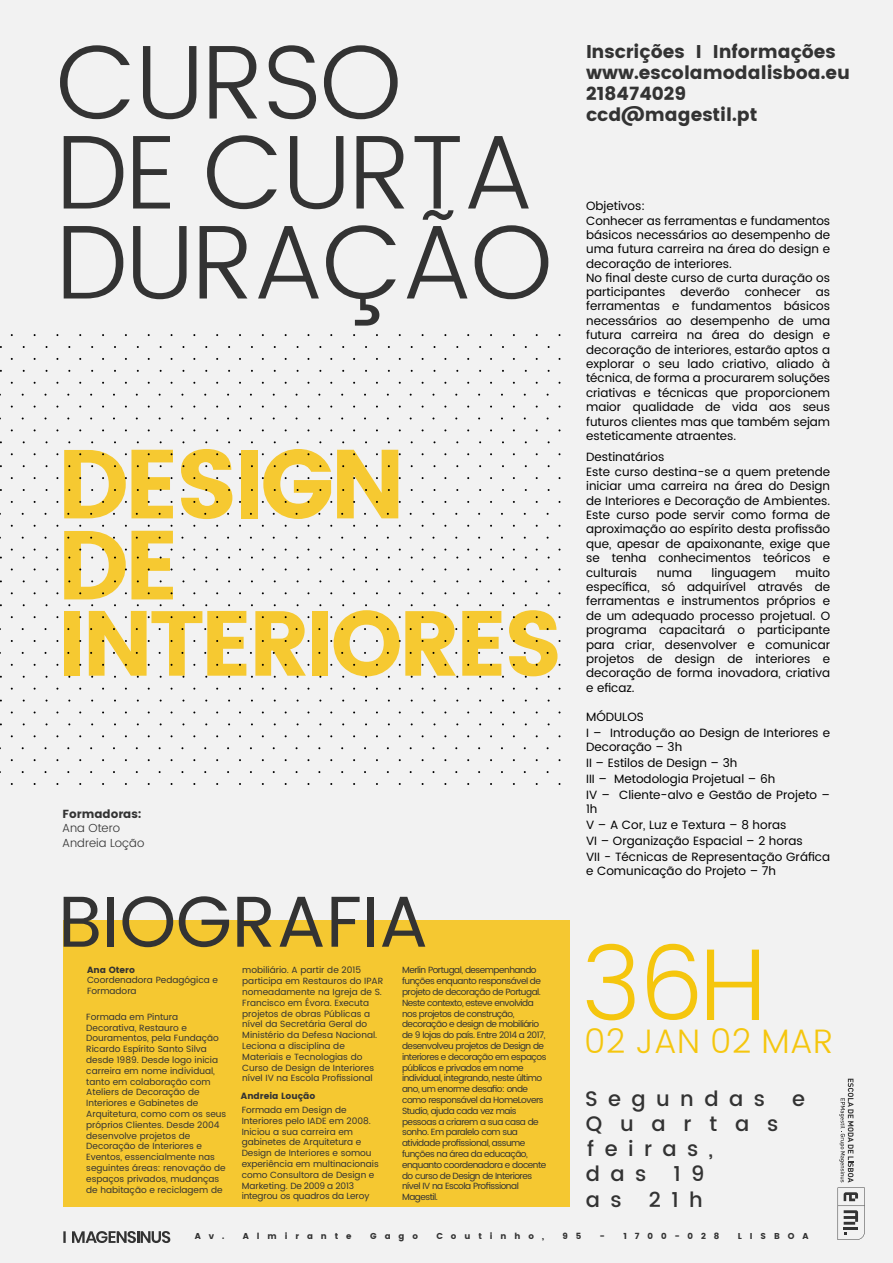
<style>
.page{position:relative;width:893px;height:1263px;background:#f2f2f2}
.page>*{position:absolute;margin:0;border:0;box-sizing:border-box;transform-origin:0 0}
.t1{font:300 105px/90px "Poppins";letter-spacing:-.025em;color:#333}
.t2{font:300 102px "Poppins";color:#f5c60e}
.t3{font:700 97.5px/81px "Poppins";letter-spacing:-.05em;color:#f6c931}
.t4{font:700 91.95px "Poppins";letter-spacing:-.05em;color:#f6c931}
.t5{font:72px "Poppins";color:#333}
.t6{font:300 33.9px "Poppins";color:#f5c60e}
.t7{font:500 21px/25.2px "Poppins";letter-spacing:.495em;color:#333}
.t8{font:700 18.45px/21px "Poppins";color:#333}
.t9{font:12px/14.4px "Poppins";color:#000}
.t10{font:300 11.7px/14.1px "Poppins";color:#333}
.t11{font:700 11.7px "Poppins";color:#333}
.t12{font:9px/10.8px "Poppins";color:#333}
.t13{font:9px/10.8px "Poppins";letter-spacing:-.05em;color:#333}
.t14{font:700 9px "Poppins";color:#333}
.t15{font:700 8.55px "Poppins";letter-spacing:.93em;color:#333}
</style>
<div class="page">
<div style="left:64px;top:921px;width:505px;height:286px;background:#f5c831"></div>
<svg style="left:63px;top:1231px;width:3px;height:12px"></svg>
<svg style="left:72px;top:1231px;width:44px;height:12px"></svg>
<svg style="left:117px;top:1231px;width:44px;height:12px"></svg>
<svg style="left:162px;top:1231px;width:8px;height:12px"></svg>
<svg style="left:837px;top:1079px;width:28px;height:161px"></svg>
<h1 class="t1" style="left:56px;top:41px;width:498px">CURSO<br>DE CURTA<br>DURAÇÃO</h1>
<h3 class="t3" style="left:57px;top:444px;width:350px">DESIGN<br>DE</h3>
<h3 class="t4" style="left:57px;top:590px;width:508px">INTERIORES</h3>
<p class="t11" style="left:62px;top:807px;width:81px">Formadoras:</p>
<p class="t10" style="left:62px;top:822px;width:84px">Ana Otero<br>Andreia Loção</p>
<h3 class="t5" style="left:58px;top:869px;width:372px">BIOGRAFIA</h3>
<p class="t14" style="left:87px;top:964px;width:49px">Ana Otero</p>
<p class="t12" style="left:87px;top:975px;width:132px">Coordenadora Pedagógica e<br>Formadora</p>
<p class="t12" style="left:86px;top:1012px;width:142px">Formada em Pintura<br>Decorativa, Restauro e<br>Douramentos, pela Fundação<br>Ricardo Espírito Santo Silva desde 1989. Desde logo inicia carreira em nome individual, tanto em colaboração com<br>Ateliers de Decoração de<br>Interiores e Gabinetes de<br>Arquitetura, como com os seus próprios Clientes. Desde 2004 desenvolve projetos de<br>Decoração de Interiores e<br>Eventos, essencialmente nas seguintes áreas: renovação de espaços privados, mudanças de habitação e reciclagem de</p>
<p class="t12" style="left:242px;top:965px;width:143px">mobiliário. A partir de 2015 participa em Restauros do IPAR nomeadamente na Igreja de S.<br>Francisco em Évora. Executa projetos de obras Públicas a nível da Secretária Geral do<br>Ministério da Defesa Nacional.<br>Leciona a disciplina de<br>Materiais e Tecnologias do<br>Curso de Design de Interiores nível IV na Escola Profissional</p>
<p class="t13" style="left:402px;top:965px;width:146px">Merlin Portugal, desempenhando funções enquanto responsável de projeto de decoração de Portugal.<br>Neste contexto, esteve envolvida nos projetos de construção, decoração e design de mobiliário de 9 lojas do país. Entre 2014 a 2017, desenvolveu projetos de Design de interiores e decoração em espaços públicos e privados em nome individual, integrando, neste último ano, um enorme desafio: onde como responsável da HomeLovers<br>Studio, ajuda cada vez mais pessoas a criarem a sua casa de sonho. Em paralelo com sua atividade profissional, assume funções na área da educação, enquanto coordenadora e docente do curso de Design de Interiores nível IV na Escola Profissional<br>Magestil.</p>
<p class="t14" style="left:241px;top:1090px;width:76px">Andreia Loução</p>
<p class="t12" style="left:242px;top:1105px;width:139px">Formada em Design de<br>Interiores pelo IADE em 2008.<br>Iniciou a sua carreira em gabinetes de Arquitetura e<br>Design de Interiores e somou experiência em multinacionais como Consultora de Design e<br>Marketing. De 2009 a 2013 integrou os quadros da Leroy</p>
<h3 class="t8" style="left:586px;top:41px;width:265px">Inscrições I Informações www.escolamodalisboa.eu<br>218474029 ccd@magestil.pt</h3>
<p class="t9" style="left:586px;top:199px;width:246px">Objetivos:<br>Conhecer as ferramentas e fundamentos básicos necessários ao desempenho de uma futura carreira na área do design e decoração de interiores.<br>No final deste curso de curta duração os participantes deverão conhecer as ferramentas e fundamentos básicos necessários ao desempenho de uma futura carreira na área do design e decoração de interiores, estarão aptos a explorar o seu lado criativo, aliado à técnica, de forma a procurarem soluções criativas e técnicas que proporcionem maior qualidade de vida aos seus futuros clientes mas que também sejam esteticamente atraentes.</p>
<p class="t9" style="left:586px;top:450px;width:246px">Destinatários<br>Este curso destina-se a quem pretende iniciar uma carreira na área do Design de Interiores e Decoração de Ambientes.<br>Este curso pode servir como forma de aproximação ao espírito desta profissão que, apesar de apaixonante, exige que se tenha conhecimentos teóricos e culturais</p>
<p class="t9" style="left:586px;top:566px;width:246px;text-align:justify;text-indent:209px">muito específica, só adquirível através de ferramentas e instrumentos próprios e de um adequado processo projetual. O programa capacitará o participante para criar, desenvolver e comunicar projetos de design de interiores e decoração de forma inovadora, criativa e eficaz.</p>
<p class="t9" style="left:586px;top:709px;width:246px;line-height:15.9px">MÓDULOS<br>I – Introdução ao Design de Interiores e</p>
<p class="t9" style="left:586px;top:739px;width:246px;line-height:15.9px">Decoração – 3h<br>II – Estilos de Design – 3h<br>III – Metodologia Projetual – 6h<br>IV – Cliente-alvo e Gestão de Projeto –</p>
<p class="t9" style="left:586px;top:801px;width:246px;line-height:15.9px">1h<br>V – A Cor, Luz e Textura – 8 horas<br>VI – Organização Espacial – 2 horas<br>VII - Técnicas de Representação Gráfica</p>
<p class="t9" style="left:586px;top:864px;width:191px">e Comunicação do Projeto – 7h</p>
<p class="t9" style="left:657px;top:566px;width:37px">numa</p>
<p class="t9" style="left:711px;top:566px;width:66px">linguagem</p>
<h2 class="t2" style="left:581px;top:911px;width:187px">36H</h2>
<h3 class="t6" style="left:584px;top:1017px;width:251px">02 JAN 02 MAR</h3>
<h3 class="t7" style="left:585px;top:1086px;width:181px">Segundas</h3>
<h3 class="t7" style="left:792px;top:1086px;width:14px">e</h3>
<h3 class="t7" style="left:586px;top:1111px;width:194px">Quartas feiras,<br>das</h3>
<h3 class="t7" style="left:673px;top:1162px;width:33px">1 9</h3>
<h3 class="t7" style="left:586px;top:1187px;width:37px">a s</h3>
<h3 class="t7" style="left:649px;top:1187px;width:55px">21h</h3>
<p class="t15" style="left:195px;top:1231px;width:158px">Av. Almirante</p>
<p class="t15" style="left:370px;top:1231px;width:49px">Gago</p>
<p class="t15" style="left:436px;top:1231px;width:109px">Coutinho,</p>
<p class="t15" style="left:562px;top:1231px;width:20px">9 5</p>
<p class="t15" style="left:600px;top:1231px;width:121px">- 1700-028</p>
<p class="t15" style="left:738px;top:1231px;width:72px">LISBOA</p>
</div>
